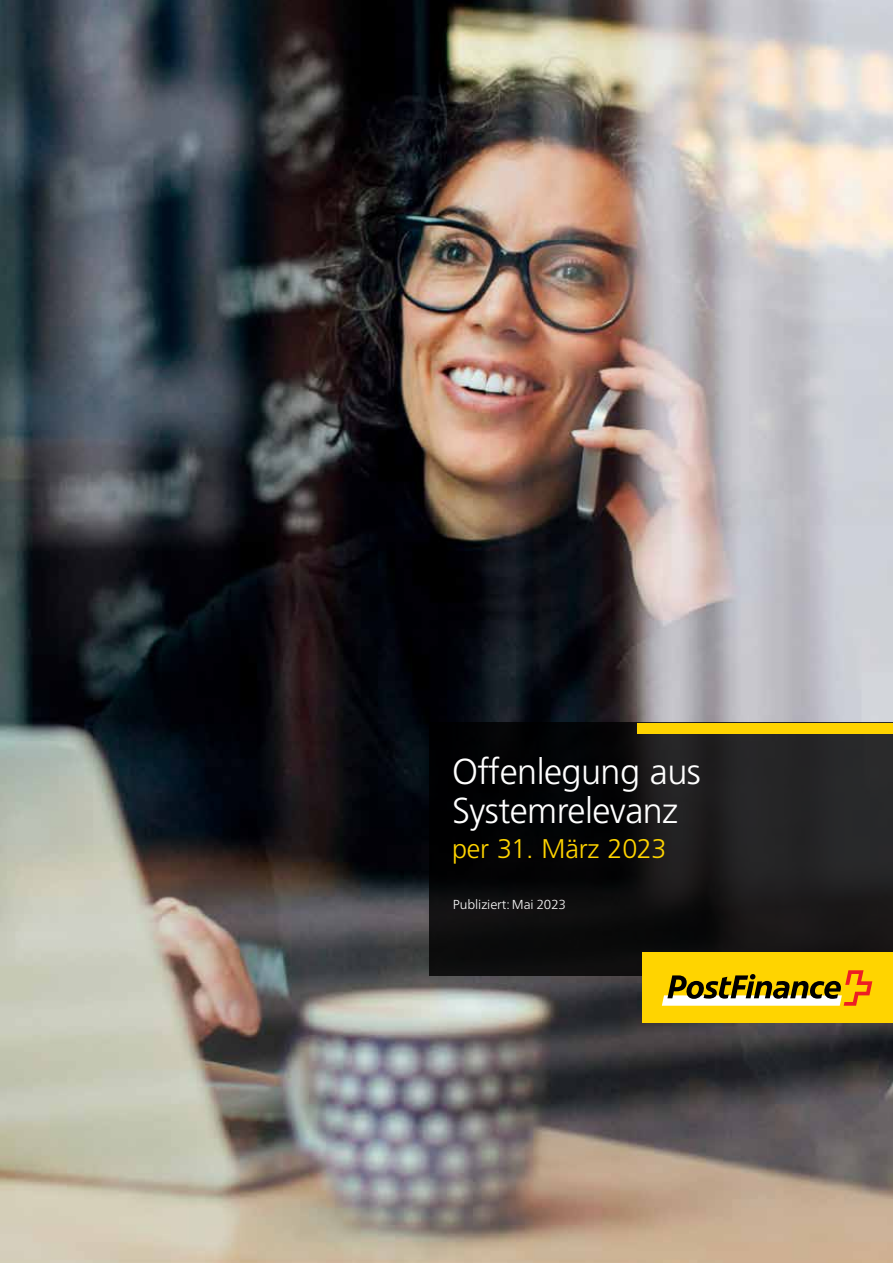
<style>
.page{position:relative;width:893px;height:1263px;background:#fff}
.page>*{position:absolute;margin:0;border:0;box-sizing:border-box;transform-origin:0 0}
.t1{font:300 36px/39px "Frutiger LT Std";letter-spacing:-.015em;color:#fff}
.t2{font:300 27px "Frutiger LT Std";letter-spacing:-.005em;color:#ffd400}
.t3{font:300 13.05px "Frutiger Neue LT Pro";letter-spacing:-.01em;color:#fff}
</style>
<div class="page">
<img style="left:0;top:0;width:893px;height:1263px">
<svg style="left:429px;top:723px;width:464px;height:253px;background:#131313"></svg>
<div style="left:638px;top:723px;width:255px;height:10px;background:#ffd400"></div>
<svg style="left:642px;top:953px;width:251px;height:70px;background:#e4be17"></svg>
<p class="t1" style="left:452px;top:753px;width:250px">Offenlegung aus<br>Systemrelevanz</p>
<p class="t2" style="left:452px;top:833px;width:216px">per 31. März 2023</p>
<p class="t3" style="left:453px;top:896px;width:115px">Publiziert: Mai 2023</p>
</div>
